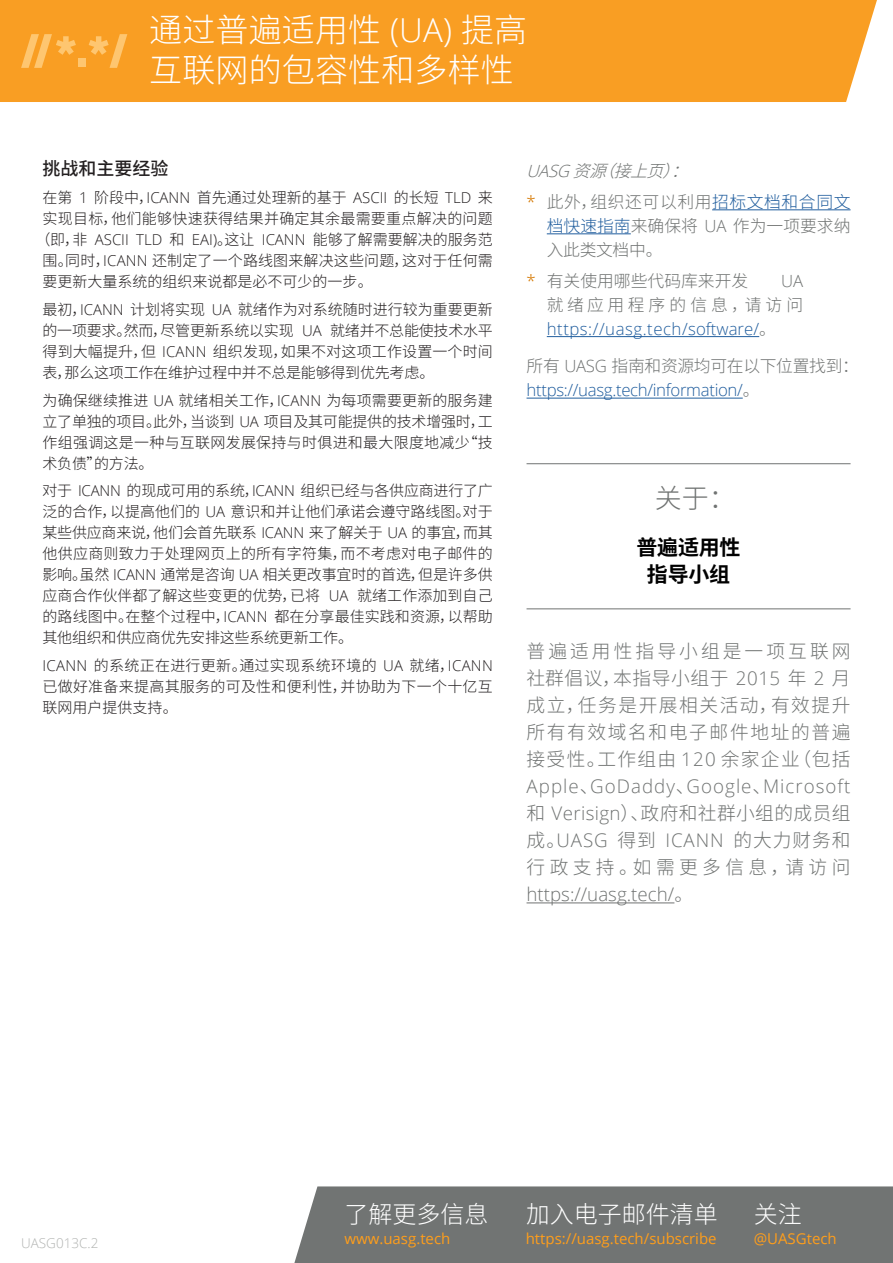
<style>
.page{position:relative;width:893px;height:1263px;background:#fff}
.page>*{position:absolute;margin:0;border:0;box-sizing:border-box;transform-origin:0 0}
.t1{font:300 33px/39.6px "Noto Sans CJ Ksc";letter-spacing:.005em;color:#fff}
.t2{font:300 27px "Noto Sans CJ Ksc";color:#707372}
.t3{font:300 24px "Noto Sans CJ Ksc";color:#fff}
.t4{font:700 21px/27px "Noto Sans CJ Ksc";letter-spacing:-.01em;color:#000;text-align:center}
.t5{font:300 18.75px/27px "Noto Sans CJ Ksc";letter-spacing:.08em;color:#707372;text-align:justify}
.t6{font:300 18.75px "Open Sans";letter-spacing:.055em;color:#707372}
.t7{font:300 18.75px "Open Sans";color:#707372}
.t8{font:500 18px "Noto Sans CJ Ksc";color:#231f20}
.t9{font:300 16.8px/24px "Noto Sans CJ Ksc";color:#707372}
.t10{font:300 16.8px/30.8px "Noto Sans CJ Ksc";letter-spacing:.035em;color:#707372}
.t11{font:300 16.8px "Open Sans";letter-spacing:-.02em;color:#215e9e}
.t12{font:300 16.8px "Open Sans";letter-spacing:.03em;color:#215e9e}
.t13{font:300 16.8px "Noto Sans CJ Ksc";letter-spacing:-.02em;color:#707372}
.t14{font:300 16.8px "Noto Sans CJ Ksc";letter-spacing:.245em;color:#707372}
.t15{font:300 16.8px "Open Sans";color:#707372}
.t16{font:300 15px/21px "Noto Sans CJ Ksc";letter-spacing:.005em;color:#231f20;text-align:justify}
.t17{font:15px "Open Sans";color:#ff9e1b}
.t18{font:300 13.5px "Open Sans";color:#b2b4b2}
.s1{font-family:"Open Sans"}
.s2{font-family:"Open Sans";font-style:italic}
.s3{font-style:italic}
.s4{font-family:"Open Sans";color:#d57800}
.s5{color:#215e9e}
.s6{font-family:"Noto Sans CJ Ksc";color:#707372}
.s7{font-family:"Noto Sans CJ Ksc"}
</style>
<div class="page">
<div style="left:294px;top:1186px;width:599px;height:77px;background:#717473"></div>
<div style="left:0;top:0;width:877px;height:102px;background:#f99e23"></div>
<div style="left:78px;top:58px;width:8px;height:8px;background:#fec670"></div>
<svg style="left:21px;top:34px;width:55px;height:34px;background:#faad40"></svg>
<svg style="left:89px;top:34px;width:38px;height:34px"></svg>
<hr style="left:526px;top:463px;width:324px;height:1px;background:#707372">
<hr style="left:526px;top:902px;width:148px;height:1px;background:#707372">
<hr style="left:526px;top:608px;width:324px;height:1px;background:#707372">
<hr style="left:712px;top:209px;width:138px;height:1px;background:#215e9e">
<hr style="left:547px;top:233px;width:84px;height:1px;background:#215e9e">
<hr style="left:547px;top:336px;width:212px;height:1px;background:#215e9e">
<hr style="left:526px;top:398px;width:217px;height:1px;background:#215e9e">
<h1 class="t1" style="left:149px;top:11px;width:379px">通过普遍适用性 <span class="s1">(UA)</span> 提高互联网的包容性和多样性</h1>
<p class="t8" style="left:43px;top:159px;width:127px">挑战和主要经验</p>
<p class="t16" style="left:43px;top:187px;width:452px">在第 <span class="s1">1</span> 阶段中，<span class="s1">ICANN</span> 首先通过处理新的基于 <span class="s1">ASCII</span> 的长短 <span class="s1">TLD</span> 来</p>
<p class="t16" style="left:43px;top:208px;width:452px">实现目标，他们能够快速获得结果并确定其余最需要重点解决的问题</p>
<p class="t16" style="left:36px;top:229px;width:459px">（即，非 <span class="s1">ASCII TLD</span> 和 <span class="s1">EAI)</span>。这让 <span class="s1">ICANN</span> 能够了解需要解决的服务范</p>
<p class="t16" style="left:43px;top:250px;width:452px">围。同时，<span class="s1">ICANN</span> 还制定了一个路线图来解决这些问题，这对于任何需</p>
<p class="t16" style="left:43px;top:271px;width:332px">要更新大量系统的组织来说都是必不可少的一步。</p>
<p class="t16" style="left:43px;top:299px;width:452px">最初，<span class="s1">ICANN</span> 计划将实现 <span class="s1">UA</span> 就绪作为对系统随时进行较为重要更新的一项要求。然而，尽管更新系统以实现 <span class="s1">UA</span> 就绪并不总能使技术水平得到大幅提升，但 <span class="s1">ICANN</span> 组织发现，如果不对这项工作设置一个时间表，那么这项工作在维护过程中并不总是能够得到优先考虑。</p>
<p class="t16" style="left:43px;top:390px;width:452px">为确保继续推进 <span class="s1">UA</span> 就绪相关工作，<span class="s1">ICANN</span> 为每项需要更新的服务建立了单独的项目。此外，当谈到 <span class="s1">UA</span> 项目及其可能提供的技术增强时，工作组强调这是一种与互联网发展保持与时俱进和最大限度地减少“技术负债”的方法。</p>
<p class="t16" style="left:43px;top:481px;width:452px">对于 <span class="s1">ICANN</span> 的现成可用的系统，<span class="s1">ICANN</span> 组织已经与各供应商进行了广泛的合作，以提高他们的 <span class="s1">UA</span> 意识和并让他们承诺会遵守路线图。对于某些供应商来说，他们会首先联系 <span class="s1">ICANN</span> 来了解关于 <span class="s1">UA</span> 的事宜，而其他供应商则致力于处理网页上的所有字符集，而不考虑对电子邮件的影响。虽然 <span class="s1">ICANN</span> 通常是咨询 <span class="s1">UA</span> 相关更改事宜时的首选，但是许多供应商合作伙伴都了解这些变更的优势，已将 <span class="s1">UA</span> 就绪工作添加到自己的路线图中。在整个过程中，<span class="s1">ICANN</span> 都在分享最佳实践和资源，以帮助其他组织和供应商优先安排这些系统更新工作。</p>
<p class="t16" style="left:43px;top:655px;width:452px"><span class="s1">ICANN</span> 的系统正在进行更新。通过实现系统环境的 <span class="s1">UA</span> 就绪，<span class="s1">ICANN</span>已做好准备来提高其服务的可及性和便利性，并协助为下一个十亿互联网用户提供支持。</p>
<p class="t10" style="left:526px;top:156px;width:325px"><span class="s2">U AS G</span> <span class="s3">资源（接上页）：<br></span><span class="s4">*</span> 此外，组织还可以利用<span class="s5">招标文档和合同文</span></p>
<p class="t9" style="left:547px;top:214px;width:305px"><span class="s5">档快速指南</span>来确保将 <span class="s1">UA</span> 作为一项要求纳入此类文档中。</p>
<p class="t9" style="left:526px;top:269px;width:223px"><span class="s4">*</span> 有关使用哪些代码库来开发</p>
<p class="t15" style="left:781px;top:269px;width:24px">UA</p>
<p class="t14" style="left:547px;top:295px;width:258px">就绪应用程序的信息，请访问</p>
<p class="t12" style="left:547px;top:317px;width:231px">https://uasg.tech/software/<span class="s6">。</span></p>
<p class="t13" style="left:526px;top:357px;width:334px">所有 <span class="s1">UASG</span> 指南和资源均可在以下位置找到：</p>
<p class="t11" style="left:526px;top:379px;width:234px">https://uasg.tech/information/<span class="s6">。</span></p>
<h2 class="t2" style="left:655px;top:483px;width:82px">关于：</h2>
<h3 class="t4" style="left:636px;top:534px;width:106px">普遍适用性指导小组</h3>
<p class="t5" style="left:526px;top:638px;width:326px">普遍适用性指导小组是一项互联网社群倡议，本指导小组于 <span class="s1">2015</span> 年 <span class="s1">2</span> 月成立，任务是开展相关活动，有效提升所有有效域名和电子邮件地址的普遍接受性。工作组由 <span class="s1">120</span> 余家企业（包括</p>
<p class="t6" style="left:526px;top:773px;width:325px">Apple<span class="s7">、</span>GoDaddy<span class="s7">、</span>Google<span class="s7">、</span>Microsoft</p>
<p class="t5" style="left:526px;top:800px;width:325px">和 <span class="s1">Verisign</span>）、政府和社群小组的成员组成。<span class="s1">UASG</span> 得到 <span class="s1">ICANN</span> 的大力财务和行政支持。如需更多信息，请访问</p>
<p class="t7" style="left:526px;top:881px;width:168px">https://uasg.tech/<span class="s7">。</span></p>
<p class="t18" style="left:21px;top:1234px;width:79px">UASG013C.2</p>
<h3 class="t3" style="left:344px;top:1201px;width:145px">了解更多信息</h3>
<p class="t17" style="left:344px;top:1228px;width:107px">www.uasg.tech</p>
<h3 class="t3" style="left:526px;top:1201px;width:193px">加入电子邮件清单</h3>
<p class="t17" style="left:526px;top:1228px;width:193px">https://uasg.tech/subscribe</p>
<h3 class="t3" style="left:754px;top:1201px;width:49px">关注</h3>
<p class="t17" style="left:754px;top:1228px;width:85px">@UASGtech</p>
</div>
